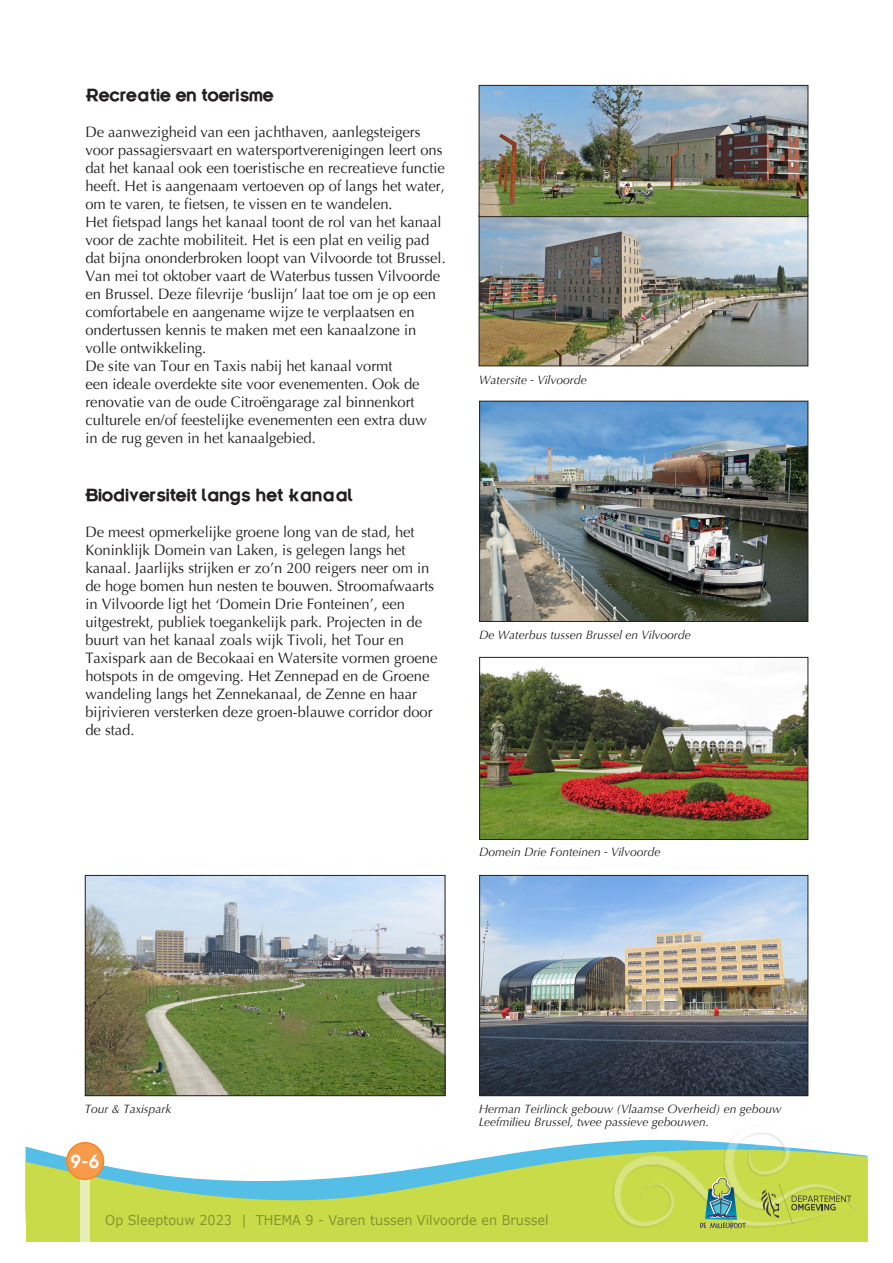
<style>
.page{position:relative;width:893px;height:1263px;background:#fff}
.page>*{position:absolute;margin:0;border:0;box-sizing:border-box;transform-origin:0 0}
.tekst_titel{font:700 18.75px "Kernel SSK";color:#231f20}
.t1{font:600 18px "Trendex SSK";color:#fff}
.tekst{font:15px/18px "Optima";color:#231f20}
.t2{font:13.5px "Verdana";color:#85942f;scale:.95 1}
.tekst-2{font:italic 12px/13.5px "Optima";color:#231f20}
</style>
<div class="page">
<svg style="left:26px;top:1143px;width:841px;height:74px"></svg>
<div style="left:26px;top:1217px;width:841px;height:25px;background:#c9db49"></div>
<img style="left:604px;top:1133px;width:257px;height:96px">
<div style="left:80px;top:1174px;width:10px;height:68px;background:#e6eeb7"></div>
<div style="left:67px;top:1143px;width:37px;height:36px;background:#f79b4a;border-radius:50%"></div>
<div style="left:66px;top:1142px;width:38px;height:38px;border:1px solid #f58522;border-radius:50%"></div>
<svg style="left:700px;top:1177px;width:46px;height:51px;background:#93b775"></svg>
<svg style="left:761px;top:1184px;width:90px;height:40px;background:#b9c84d"></svg>
<img style="left:481px;top:217px;width:325px;height:147px">
<div style="left:479px;top:215px;width:329px;height:151px;border:1px solid #231f20"></div>
<img style="left:481px;top:87px;width:325px;height:128px">
<div style="left:479px;top:85px;width:329px;height:132px;border:1px solid #231f20"></div>
<img style="left:481px;top:667px;width:325px;height:171px">
<div style="left:479px;top:657px;width:329px;height:183px;border:1px solid #231f20"></div>
<img style="left:481px;top:403px;width:325px;height:217px">
<div style="left:479px;top:401px;width:329px;height:221px;border:1px solid #231f20"></div>
<img style="left:481px;top:877px;width:325px;height:217px">
<div style="left:479px;top:875px;width:329px;height:221px;border:1px solid #231f20"></div>
<img style="left:87px;top:877px;width:356px;height:217px">
<div style="left:85px;top:875px;width:360px;height:221px;border:1px solid #231f20"></div>
<p class="tekst_titel" style="left:85px;top:85px;width:190px">Recreatie en toerisme</p>
<p class="tekst" style="left:85px;top:123px;width:361px">De aanwezigheid van een jachthaven, aanlegsteigers voor passagiersvaart en watersportverenigingen leert ons dat het kanaal ook een toeristische en recreatieve functie heeft. Het is aangenaam vertoeven op of langs het water, om te varen, te fietsen, te vissen en te wandelen.</p>
<p class="tekst" style="left:85px;top:213px;width:362px">Het fietspad langs het kanaal toont de rol van het kanaal voor de zachte mobiliteit. Het is een plat en veilig pad dat bijna ononderbroken loopt van Vilvoorde tot Brussel.</p>
<p class="tekst" style="left:85px;top:267px;width:356px">Van mei tot oktober vaart de Waterbus tussen Vilvoorde en Brussel. Deze filevrije ‘buslijn’ laat toe om je op een comfortabele en aangename wijze te verplaatsen en ondertussen kennis te maken met een kanaalzone in volle ontwikkeling.</p>
<p class="tekst" style="left:85px;top:357px;width:343px">De site van Tour en Taxis nabij het kanaal vormt<br>een ideale overdekte site voor evenementen. Ook de renovatie van de oude Citroëngarage zal binnenkort culturele en/of feestelijke evenementen een extra duw in de rug geven in het kanaalgebied.</p>
<p class="tekst_titel" style="left:85px;top:485px;width:269px">Biodiversiteit langs het kanaal</p>
<p class="tekst" style="left:85px;top:523px;width:354px">De meest opmerkelijke groene long van de stad, het Koninklijk Domein van Laken, is gelegen langs het kanaal. Jaarlijks strijken er zo’n 200 reigers neer om in de hoge bomen hun nesten te bouwen. Stroomafwaarts in Vilvoorde ligt het ‘Domein Drie Fonteinen’, een uitgestrekt, publiek toegankelijk park. Projecten in de buurt van het kanaal zoals wijk Tivoli, het Tour en Taxispark aan de Becokaai en Watersite vormen groene hotspots in de omgeving. Het Zennepad en de Groene wandeling langs het Zennekanaal, de Zenne en haar bijrivieren versterken deze groen-blauwe corridor door de stad.</p>
<p class="tekst-2" style="left:479px;top:374px;width:109px">Watersite - Vilvoorde</p>
<p class="tekst-2" style="left:479px;top:628px;width:213px">De Waterbus tussen Brussel en Vilvoorde</p>
<p class="tekst-2" style="left:479px;top:845px;width:183px">Domein Drie Fonteinen - Vilvoorde</p>
<p class="tekst-2" style="left:84px;top:1102px;width:89px">Tour &amp; Taxispark</p>
<p class="t1" style="left:71px;top:1150px;width:30px">9-6</p>
<p class="tekst-2" style="left:479px;top:1102px;width:304px">Herman Teirlinck gebouw (Vlaamse Overheid) en gebouw<br>Leefmilieu Brussel, twee passieve gebouwen.</p>
<p class="t2" style="left:105px;top:1211px;width:468px">Op Sleeptouw 2023 | THEMA 9 - Varen tussen Vilvoorde en Brussel</p>
</div>
